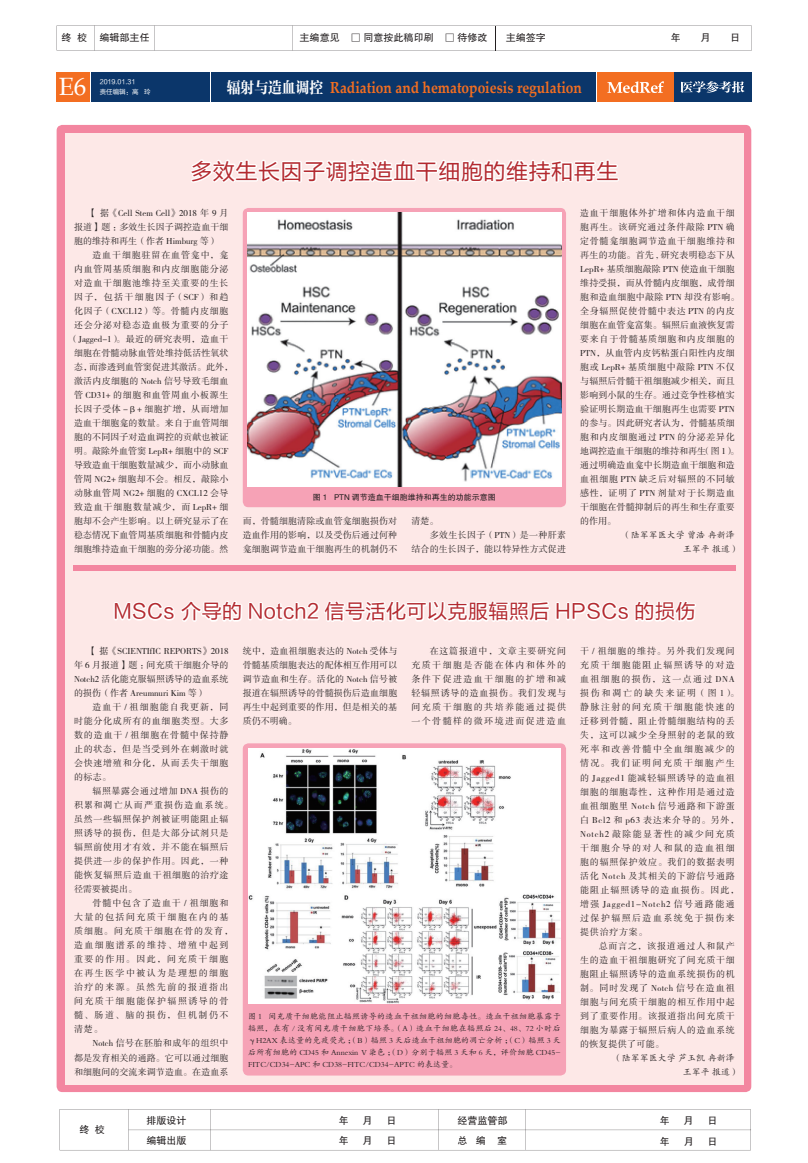
<style>
.page{position:relative;width:808px;height:1163px;background:#fff}
.page>*{position:absolute;margin:0;border:0;box-sizing:border-box;transform-origin:0 0}
.t1{font:25px "Book Antiqua";color:#fff}
.t2{font:22px "FZLTHJW GB1 0";letter-spacing:.025em;color:#b3292f}
.t3{font:20px "FZLTHJW GB1 0";letter-spacing:.025em;color:#b3292f}
.t4{font:700 16px "Palatino Linotype";color:#f36e21;scale:.86 1}
.t5{font:10px "FZHTJW GB1 0";color:#231f20}
.t6{font:9px/14px "FZSSK GBK1 0";letter-spacing:.075em;color:#231f20;text-align:justify}
.t7{font:9px/14px "FZSSK GBK1 0";letter-spacing:.01em;color:#231f20}
.t8{font:9px/14px "FZSSK GBK1 0";letter-spacing:.095em;color:#231f20}
.t9{font:9px/14px "FZSSK GBK1 0";letter-spacing:.155em;color:#231f20}
.t10{font:9px "FZSSK GBK1 0";letter-spacing:.05em;color:#231f20}
.t11{font:9px "FZSSK GBK1 0";letter-spacing:.03em;color:#231f20}
.t12{font:9px/14px "FZKTK GBK1 0";color:#231f20}
.t13{font:9px "FZSSK GBK1 0";letter-spacing:.005em;color:#231f20}
.t14{font:9px "FZSSK GBK1 0";letter-spacing:.025em;color:#231f20}
.t15{font:9px "FZSSK GBK1 0";color:#231f20}
.t16{font:9px "FZSSK GBK1 0";letter-spacing:.15em;color:#231f20}
.t17{font:9px "FZSSK GBK1 0";letter-spacing:.035em;color:#231f20}
.t18{font:8px/12px "FZKTK GBK1 0";color:#231f20;text-align:justify}
.t19{font:8px "FZHTK GBK1 0";color:#231f20}
.t20{font:6.5px/10px "FZLTHJW GB1 0";color:#fff}
.s1{font-family:"FZCYSK GBK1 0";font-weight:400;color:#fff}
.s2{font-family:"FZKTJW GB1 0"}
</style>
<div class="page">
<div style="left:597px;top:72px;width:77px;height:29px;background:#f36e21"></div>
<div style="left:674px;top:72px;width:77px;height:29px;background:#0b366a"></div>
<svg style="left:607px;top:81px;width:57px;height:12px"></svg>
<svg style="left:681px;top:81px;width:63px;height:12px"></svg>
<div style="left:57px;top:72px;width:33px;height:29px;background:#f36e21"></div>
<div style="left:92px;top:72px;width:118px;height:29px;background:#0b366a"></div>
<div style="left:211px;top:72px;width:385px;height:29px;background:#0b366a"></div>
<svg style="left:60px;top:1109px;width:691px;height:40px"></svg>
<svg style="left:94px;top:26px;width:402px;height:24px"></svg>
<div style="left:57px;top:125px;width:694px;height:966px;background:#f386a0;border-radius:6px"></div>
<div style="left:65px;top:133px;width:679px;height:951px;background:#fde8e7"></div>
<svg style="left:190px;top:159px;width:429px;height:24px"></svg>
<svg style="left:114px;top:601px;width:582px;height:21px"></svg>
<div style="left:73px;top:565px;width:663px;height:5px;background:#f386a0"></div>
<div style="left:243px;top:208px;width:323px;height:299px;background:#f6a2b6;border-radius:6px"></div>
<img style="left:248px;top:212px;width:313px;height:274px">
<div style="left:243px;top:743px;width:323px;height:332px;background:#f6a2b6;border-radius:6px"></div>
<img style="left:248px;top:748px;width:313px;height:255px">
<p class="t5" style="left:62px;top:32px;width:90px">终 校 编辑部主任</p>
<p class="t5" style="left:300px;top:32px;width:190px">主编意见 □ 同意按此稿印刷 □ 待修改</p>
<p class="t5" style="left:506px;top:32px;width:42px">主编签字</p>
<p class="t5" style="left:671px;top:32px;width:12px">年</p>
<p class="t5" style="left:700px;top:32px;width:12px">月</p>
<p class="t5" style="left:730px;top:32px;width:12px">日</p>
<p class="t20" style="left:100px;top:77px;width:52px">2019.01.31<br>责任编辑：高 玲</p>
<h1 class="t1" style="left:59px;top:69px;width:29px">E6</h1>
<h3 class="t4" style="left:227px;top:76px;width:414px"><span class="s1">辐射与造血调控</span> Radiation and hematopoiesis regulation</h3>
<h2 class="t2" style="left:190px;top:159px;width:429px">多效生长因子调控造血干细胞的维持和再生</h2>
<p class="t6" style="left:74px;top:206px;width:156px;text-indent:14px">【据《Cell Stem Cell》2018 年 9 月报道】题：多效生长因子调控造血干细胞的维持和再生（作者 Himburg 等）</p>
<p class="t8" style="left:92px;top:248px;width:138px">造血干细胞驻留在血管龛中，龛</p>
<p class="t6" style="left:74px;top:262px;width:156px">内血管周基质细胞和内皮细胞能分泌</p>
<p class="t6" style="left:74px;top:276px;width:156px">对造血干细胞池维持至关重要的生长</p>
<p class="t16" style="left:74px;top:292px;width:156px">因子，包括干细胞因子（SCF）和趋</p>
<p class="t6" style="left:74px;top:304px;width:156px">化因子（CXCL12）等。骨髓内皮细胞</p>
<p class="t6" style="left:74px;top:318px;width:156px">还会分泌对稳态造血极为重要的分子</p>
<p class="t10" style="left:70px;top:334px;width:161px">（Jagged-1）。最近的研究表明，造血干</p>
<p class="t7" style="left:74px;top:346px;width:156px">细胞在骨髓动脉血管处维持低活性氧状</p>
<p class="t15" style="left:74px;top:362px;width:161px">态，而渗透到血管窦促进其激活。此外，</p>
<p class="t11" style="left:74px;top:376px;width:156px">激活内皮细胞的 Notch 信号导致毛细血</p>
<p class="t6" style="left:74px;top:388px;width:156px">管 CD31+ 的细胞和血管周血小板源生</p>
<p class="t10" style="left:74px;top:404px;width:156px">长因子受体 -β+ 细胞扩增，从而增加</p>
<p class="t7" style="left:74px;top:416px;width:156px">造血干细胞龛的数量。来自于血管周细</p>
<p class="t7" style="left:74px;top:430px;width:156px">胞的不同因子对造血调控的贡献也被证</p>
<p class="t13" style="left:74px;top:446px;width:156px">明。敲除外血管窦 LepR+ 细胞中的 SCF</p>
<p class="t7" style="left:74px;top:458px;width:156px">导致造血干细胞数量减少，而小动脉血</p>
<p class="t11" style="left:74px;top:474px;width:156px">管周 NG2+ 细胞却不会。相反，敲除小</p>
<p class="t14" style="left:74px;top:488px;width:156px">动脉血管周 NG2+ 细胞的 CXCL12 会导</p>
<p class="t6" style="left:74px;top:500px;width:156px">致造血干细胞数量减少，而 LepR+ 细</p>
<p class="t7" style="left:74px;top:514px;width:156px">胞却不会产生影响。以上研究显示了在</p>
<p class="t7" style="left:74px;top:528px;width:156px">稳态情况下血管周基质细胞和骨髓内皮</p>
<p class="t7" style="left:74px;top:542px;width:156px">细胞维持造血干细胞的旁分泌功能。然</p>
<p class="t19" style="left:313px;top:492px;width:184px">图 1 PTN 调节造血干细胞维持和再生的功能示意图</p>
<p class="t6" style="left:243px;top:514px;width:156px">而，骨髓细胞清除或血管龛细胞损伤对造血作用的影响，以及受伤后通过何种龛细胞调节造血干细胞再生的机制仍不</p>
<p class="t6" style="left:411px;top:514px;width:28px">清楚。</p>
<p class="t17" style="left:430px;top:530px;width:138px">多效生长因子（PTN）是一种肝素</p>
<p class="t7" style="left:411px;top:542px;width:156px">结合的生长因子，能以特异性方式促进</p>
<p class="t7" style="left:580px;top:206px;width:161px">造血干细胞体外扩增和体内造血干细胞再生。该研究通过条件敲除 PTN 确定骨髓龛细胞调节造血干细胞维持和再生的功能。首先 , 研究表明稳态下从<br>LepR+ 基质细胞敲除 PTN 使造血干细胞维持受损，而从骨髓内皮细胞，成骨细胞和造血细胞中敲除 PTN 却没有影响。全身辐照促使骨髓中表达 PTN 的内皮细胞在血管龛富集。辐照后血液恢复需要来自于骨髓基质细胞和内皮细胞的<br>PTN，从血管内皮钙粘蛋白阳性内皮细胞或 LepR+ 基质细胞中敲除 PTN 不仅与辐照后骨髓干祖细胞减少相关，而且影响到小鼠的生存。通过竞争性移植实验证明长期造血干细胞再生也需要 PTN的参与。因此研究者认为，骨髓基质细胞和内皮细胞通过 PTN 的分泌差异化地调控造血干细胞的维持和再生（图 1）。通过明确造血龛中长期造血干细胞和造血祖细胞 PTN 缺乏后对辐照的不同敏感性，证明了 PTN 剂量对于长期造血干细胞在骨髓抑制后的再生和生存重要的作用。</p>
<p class="t12" style="left:683px;top:528px;width:58px;text-indent:-61px"><span class="s2">（</span>陆军军医大学 曾浩 冉新泽王军平 <span class="s2">报道）</span></p>
<h3 class="t3" style="left:113px;top:600px;width:584px">MSCs 介导的 Notch2 信号活化可以克服辐照后 HPSCs 的损伤</h3>
<p class="t6" style="left:74px;top:644px;width:156px;text-indent:14px">【据《SCIENTIfIC REPORTS》2018年 6 月报道】题：间充质干细胞介导的Notch2 活化能克服辐照诱导的造血系统的损伤（作者 Areumnuri Kim 等）</p>
<p class="t6" style="left:74px;top:700px;width:156px;text-indent:18px">造血干 / 祖细胞能自我更新，同时能分化成所有的血细胞类型。大多数的造血干 / 祖细胞在骨髓中保持静止的状态，但是当受到外在刺激时就会快速增殖和分化，从而丢失干细胞的标志。</p>
<p class="t6" style="left:74px;top:784px;width:161px;text-align:left;text-indent:18px">辐照暴露会通过增加 DNA 损伤的积累和凋亡从而严重损伤造血系统。虽然一些辐照保护剂被证明能阻止辐照诱导的损伤，但是大部分试剂只是辐照前使用才有效，并不能在辐照后提供进一步的保护作用。因此，一种能恢复辐照后造血干祖细胞的治疗途径需要被提出。</p>
<p class="t9" style="left:74px;top:896px;width:161px;text-indent:18px">骨髓中包含了造血干 / 祖细胞和大量的包括间充质干细胞在内的基质细胞。间充质干细胞在骨的发育，造血细胞谱系的维持、增殖中起到重要的作用。因此，间充质干细胞在再生医学中被认为是理想的细胞治疗的来源。虽然先前的报道指出间充质干细胞能保护辐照诱导的骨髓、肠道、脑的损伤，但机制仍不清楚。</p>
<p class="t6" style="left:74px;top:1036px;width:156px;text-indent:18px">Notch 信号在胚胎和成年的组织中都是发育相关的通路。它可以通过细胞和细胞间的交流来调节造血。在造血系</p>
<p class="t6" style="left:243px;top:644px;width:156px">统中，造血祖细胞表达的 Notch 受体与骨髓基质细胞表达的配体相互作用可以调节造血和生存。活化的 Notch 信号被报道在辐照诱导的骨髓损伤后造血细胞再生中起到重要的作用，但是相关的基质仍不明确。</p>
<p class="t6" style="left:411px;top:644px;width:156px;text-indent:18px">在这篇报道中，文章主要研究间充质干细胞是否能在体内和体外的条件下促进造血干细胞的扩增和减轻辐照诱导的造血损伤。我们发现与间充质干细胞的共培养能通过提供一个骨髓样的微环境进而促进造血</p>
<p class="t18" style="left:248px;top:1010px;width:314px">图 1 间充质干细胞能阻止辐照诱导的造血干祖细胞的细胞毒性。造血干祖细胞暴露于辐照，在有 / 没有间充质干细胞下培养。（A）造血干细胞在辐照后 24、48、72 小时后γH2AX 表达量的免疫荧光；（B）辐照 3 天后造血干祖细胞的凋亡分析；（C）辐照 3 天后所有细胞的 CD45 和 Annexin V 染色；（D）分别于辐照 3 天和 6 天，评价细胞 CD45- FITC/CD34-APC 和 CD38-FITC/CD34-APTC 的表达量。</p>
<p class="t8" style="left:580px;top:644px;width:161px">干 / 祖细胞的维持。另外我们发现间充质干细胞能阻止辐照诱导的对造血祖细胞的损伤，这一点通过 DNA损伤和凋亡的缺失来证明（图 1）。静脉注射的间充质干细胞能快速的迁移到骨髓，阻止骨髓细胞结构的丢失，这可以减少全身照射的老鼠的致死率和改善骨髓中全血细胞减少的情况。我们证明间充质干细胞产生的 Jagged1 能减轻辐照诱导的造血祖细胞的细胞毒性，这种作用是通过造血祖细胞里 Notch 信号通路和下游蛋白 Bcl2 和 p63 表达来介导的。另外，<br>Notch2 敲除能显著性的减少间充质干细胞介导的对人和鼠的造血祖细胞的辐照保护效应。我们的数据表明活化 Notch 及其相关的下游信号通路能阻止辐照诱导的造血损伤。因此，增强 Jagged1-Notch2 信号通路能通过保护辐照后造血系统免于损伤来提供治疗方案。</p>
<p class="t6" style="left:580px;top:938px;width:156px;text-indent:18px">总而言之，该报道通过人和鼠产生的造血干祖细胞研究了间充质干细胞阻止辐照诱导的造血系统损伤的机制。同时发现了 Notch 信号在造血祖细胞与间充质干细胞的相互作用中起到了重要作用。该报道指出间充质干细胞为暴露于辐照后病人的造血系统的恢复提供了可能。</p>
<p class="t12" style="left:683px;top:1050px;width:58px;text-indent:-70px"><span class="s2">（</span>陆军军医大学 芦玉凯 冉新泽王军平 <span class="s2">报道）</span></p>
<p class="t5" style="left:79px;top:1123px;width:27px">终 校</p>
<p class="t5" style="left:146px;top:1114px;width:41px">排版设计</p>
<p class="t5" style="left:339px;top:1114px;width:11px">年</p>
<p class="t5" style="left:363px;top:1114px;width:11px">月</p>
<p class="t5" style="left:386px;top:1114px;width:11px">日</p>
<p class="t5" style="left:457px;top:1114px;width:51px">经营监管部</p>
<p class="t5" style="left:660px;top:1114px;width:11px">年</p>
<p class="t5" style="left:683px;top:1114px;width:11px">月</p>
<p class="t5" style="left:707px;top:1114px;width:11px">日</p>
<p class="t5" style="left:146px;top:1135px;width:41px">编辑出版</p>
<p class="t5" style="left:339px;top:1135px;width:11px">年</p>
<p class="t5" style="left:363px;top:1135px;width:11px">月</p>
<p class="t5" style="left:386px;top:1135px;width:11px">日</p>
<p class="t5" style="left:457px;top:1134px;width:51px">总 编 室</p>
<p class="t5" style="left:660px;top:1135px;width:11px">年</p>
<p class="t5" style="left:684px;top:1135px;width:11px">月</p>
<p class="t5" style="left:708px;top:1135px;width:11px">日</p>
</div>
